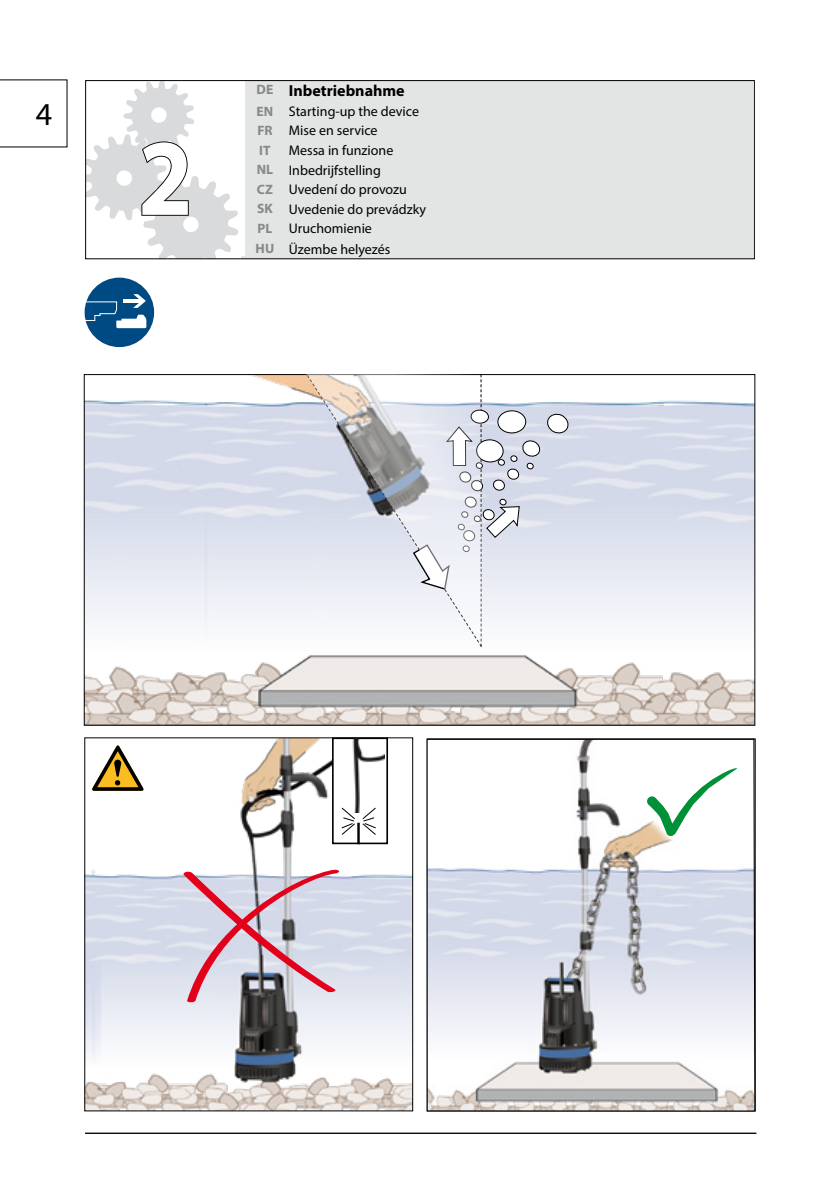
<style>
.page{position:relative;width:840px;height:1191px;background:#fff}
.page>*{position:absolute;margin:0;border:0;box-sizing:border-box;transform-origin:0 0}
.t1{font:700 109.6px "Myriad Pro";color:#fff;scale:.9 1}
.t2{font:32px "Myriad Pro";color:#000}
.t3{font:700 16px "Myriad Pro";color:#000}
.t4{font:14px/19.8px "Myriad Pro";color:#000}
.t5{font:700 13.6px "Myriad Pro";color:#87888a}
.s1{font-size:13.6px;color:#87888a}
.s2{font-weight:700;font-size:13.6px;color:#87888a}
</style>
<div class="page">
<svg style="left:0;top:79px;width:68px;height:69px"></svg>
<hr style="left:85px;top:1132px;width:670px;height:1px;background:#000">
<img style="left:86px;top:739px;width:325px;height:370px">
<svg style="left:426px;top:738px;width:329px;height:374px"></svg>
<div style="left:332px;top:738px;width:55px;height:105px;background:#fff"></div>
<div style="left:332px;top:737px;width:56px;height:107px;border:2px solid #000"></div>
<img style="left:333px;top:738px;width:51px;height:74px">
<svg style="left:362px;top:807px;width:14px;height:28px"></svg>
<svg style="left:341px;top:807px;width:14px;height:28px"></svg>
<hr style="left:357px;top:822px;width:2px;height:22px;background:#000">
<svg style="left:646px;top:768px;width:90px;height:68px"></svg>
<svg style="left:183px;top:869px;width:156px;height:133px;background:#cdb6c4"></svg>
<img style="left:86px;top:376px;width:667px;height:347px">
<svg style="left:546px;top:413px;width:23px;height:21px"></svg>
<svg style="left:481px;top:374px;width:59px;height:272px"></svg>
<svg style="left:92px;top:745px;width:51px;height:46px"></svg>
<svg style="left:303px;top:374px;width:178px;height:272px"></svg>
<div style="left:241px;top:80px;width:511px;height:178px;background:#e3e4e4"></div>
<div style="left:86px;top:81px;width:159px;height:174px;background:#fff"></div>
<svg style="left:87px;top:82px;width:151px;height:175px"></svg>
<div style="left:85px;top:80px;width:669px;height:179px;border:1px solid #000"></div>
<div style="left:85px;top:278px;width:69px;height:69px;background:#004a84;border-radius:50%"></div>
<svg style="left:84px;top:294px;width:62px;height:34px"></svg>
<h2 class="t2" style="left:36px;top:95px;width:18px">4</h2>
<h1 class="t1" style="left:138px;top:106px;width:62px">2</h1>
<p class="t3" style="left:256px;top:80px;width:149px"><span class="s1">DE</span> Inbetriebnahme</p>
<p class="t4" style="left:256px;top:101px;width:164px"><span class="s2">EN</span> Starting-up the device<br><span class="s2">FR</span> Mise en service</p>
<p class="t5" style="left:259px;top:141px;width:13px">IT</p>
<p class="t4" style="left:255px;top:140px;width:172px;text-indent:33px">Messa in funzione<br><span class="s2">NL</span> Inbedrijfstelling<br><span class="s2">CZ</span> Uvedení do provozu<br><span class="s2">SK</span> Uvedenie do prevádzky<br><span class="s2">PL</span> Uruchomienie<br><span class="s2">HU</span> Üzembe helyezés</p>
</div>
